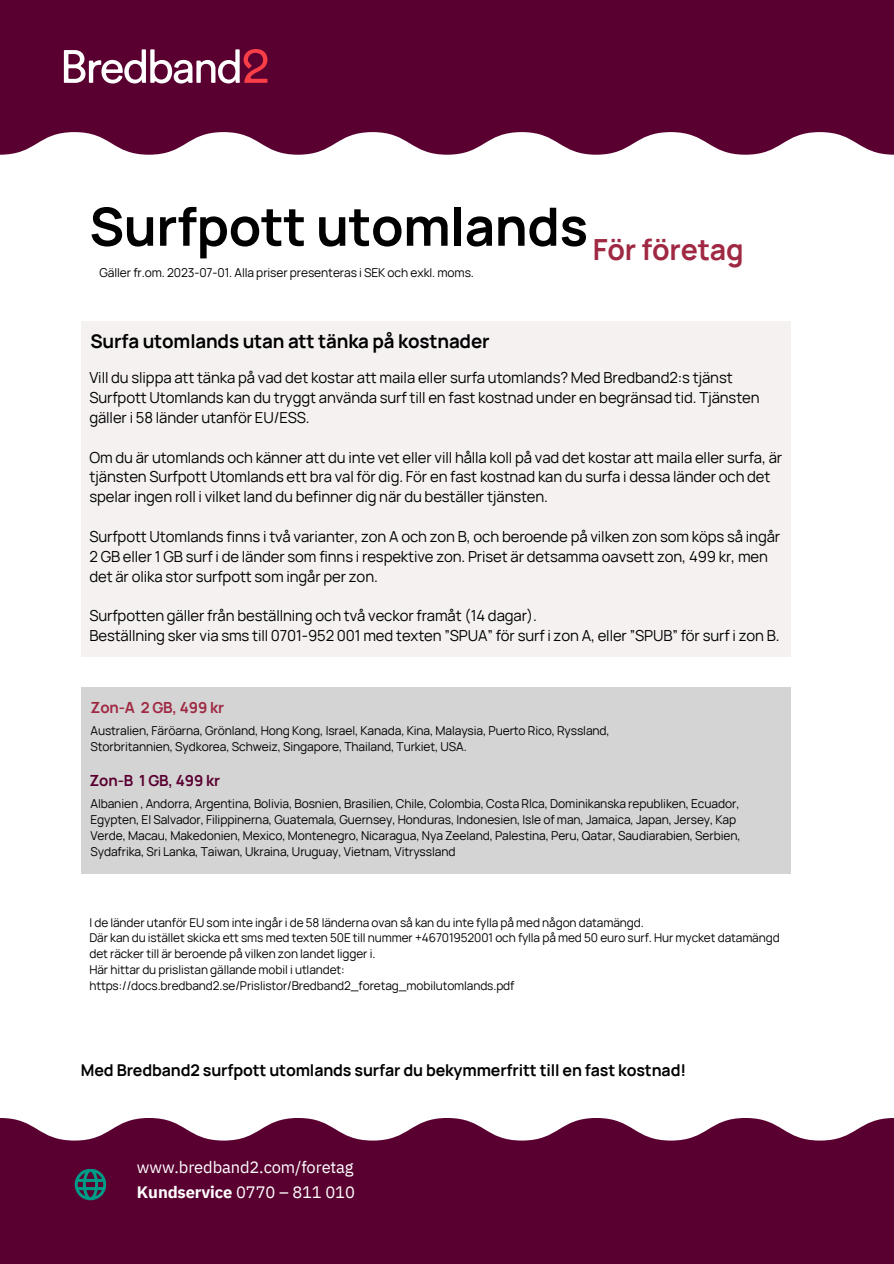
<style>
.page{position:relative;width:894px;height:1264px;background:#fff}
.page>*{position:absolute;margin:0;border:0;box-sizing:border-box;transform-origin:0 0}
.t1{font:700 52.8px "Manrope";letter-spacing:-.01em;color:#000}
.t2{font:700 28.5px "Manrope";letter-spacing:-.01em;color:#9f2943}
.t3{font:700 18.75px "Manrope";letter-spacing:-.01em;color:#000}
.t4{font:16.5px "IBM Plex Sans";letter-spacing:-.01em;color:#fff}
.t5{font:700 16.5px "IBM Plex Sans";letter-spacing:-.01em;color:#fff}
.t6{font:700 15.9px "Manrope";letter-spacing:-.01em;color:#000}
.t7{font:700 15px "Manrope";letter-spacing:-.01em;color:#9f2943}
.t8{font:700 15px "Manrope";letter-spacing:-.01em;color:#590030}
.t9{font:14.85px "Manrope";letter-spacing:-.005em;color:#000}
.t10{font:12px/16px "Manrope";letter-spacing:-.005em;color:#000}
.t11{font:11.85px/15.8px "Manrope";letter-spacing:-.005em;color:#000}
.s1{font-weight:400}
</style>
<div class="page">
<svg style="left:0;top:1118px;width:893px;height:145px;background:#661440"></svg>
<svg style="left:75px;top:1168px;width:31px;height:32px"></svg>
<svg style="left:0;top:0;width:893px;height:155px;background:#661440"></svg>
<svg style="left:64px;top:49px;width:203px;height:34px"></svg>
<div style="left:81px;top:686px;width:709px;height:187px;background:#d4d4d4"></div>
<div style="left:81px;top:322px;width:709px;height:335px;background:#f6f1f1"></div>
<p class="t1" style="left:89px;top:189px;width:500px">Surfpott utomlands</p>
<p class="t10" style="left:100px;top:264px;width:376px">Gäller fr.om. 2023-07-01. Alla priser presenteras i SEK och exkl. moms.</p>
<p class="t2" style="left:592px;top:230px;width:152px">För företag</p>
<p class="t3" style="left:90px;top:328px;width:400px">Surfa utomlands utan att tänka på kostnader</p>
<p class="t9" style="left:89px;top:367px;width:644px">Vill du slippa att tänka på vad det kostar att maila eller surfa utomlands? Med Bredband2:s tjänst</p>
<p class="t9" style="left:89px;top:387px;width:671px">Surfpott Utomlands kan du tryggt använda surf till en fast kostnad under en begränsad tid. Tjänsten</p>
<p class="t9" style="left:89px;top:407px;width:221px">gäller i 58 länder utanför EU/ESS.</p>
<p class="t9" style="left:89px;top:446px;width:694px">Om du är utomlands och känner att du inte vet eller vill hålla koll på vad det kostar att maila eller surfa, är</p>
<p class="t9" style="left:89px;top:466px;width:682px">tjänsten Surfpott Utomlands ett bra val för dig. För en fast kostnad kan du surfa i dessa länder och det</p>
<p class="t9" style="left:89px;top:486px;width:460px">spelar ingen roll i vilket land du befinner dig när du beställer tjänsten.</p>
<p class="t9" style="left:89px;top:526px;width:692px">Surfpott Utomlands finns i två varianter, zon A och zon B, och beroende på vilken zon som köps så ingår</p>
<p class="t9" style="left:89px;top:546px;width:679px">2 GB eller 1 GB surf i de länder som finns i respektive zon. Priset är detsamma oavsett zon, 499 kr, men</p>
<p class="t9" style="left:89px;top:566px;width:290px">det är olika stor surfpott som ingår per zon.</p>
<p class="t9" style="left:89px;top:605px;width:449px">Surfpotten gäller från beställning och två veckor framåt (14 dagar).</p>
<p class="t9" style="left:89px;top:625px;width:691px">Beställning sker via sms till 0701-952 001 med texten ”SPUA” för surf i zon A, eller ”SPUB” för surf i zon B.</p>
<p class="t7" style="left:90px;top:697px;width:135px">Zon-A 2 GB, 499 kr</p>
<p class="t10" style="left:90px;top:722px;width:520px">Australien, Färöarna, Grönland, Hong Kong, Israel, Kanada, Kina, Malaysia, Puerto Rico, Ryssland,<br>Storbritannien, Sydkorea, Schweiz, Singapore, Thailand, Turkiet, USA.</p>
<p class="t8" style="left:89px;top:770px;width:132px">Zon-B 1 GB, 499 kr</p>
<p class="t10" style="left:90px;top:795px;width:651px">Albanien , Andorra, Argentina, Bolivia, Bosnien, Brasilien, Chile, Colombia, Costa RIca, Dominikanska republiken, Ecuador, Egypten, El Salvador, Filippinerna, Guatemala, Guernsey, Honduras, Indonesien, Isle of man, Jamaica, Japan, Jersey, Kap Verde, Macau, Makedonien, Mexico, Montenegro, Nicaragua, Nya Zeeland, Palestina, Peru, Qatar, Saudiarabien, Serbien, Sydafrika, Sri Lanka, Taiwan, Ukraina, Uruguay, Vietnam, Vitryssland</p>
<p class="t11" style="left:89px;top:914px;width:555px">I de länder utanför EU som inte ingår i de 58 länderna ovan så kan du inte fylla på med någon datamängd.</p>
<p class="t11" style="left:89px;top:930px;width:691px">Där kan du istället skicka ett sms med texten 50E till nummer +46701952001 och fylla på med 50 euro surf. Hur mycket datamängd det räcker till är beroende på vilken zon landet ligger i.</p>
<p class="t11" style="left:89px;top:961px;width:257px">Här hittar du prislistan gällande mobil i utlandet:</p>
<p class="t11" style="left:89px;top:977px;width:426px">https://docs.bredband2.se/Prislistor/Bredband2_foretag_mobilutomlands.pdf</p>
<p class="t6" style="left:81px;top:1058px;width:606px">Med Bredband2 surfpott utomlands surfar du bekymmerfritt till en fast kostnad!</p>
<p class="t4" style="left:137px;top:1156px;width:218px">www.bredband2.com/foretag</p>
<p class="t5" style="left:137px;top:1181px;width:219px">Kundservice <span class="s1">0770 – 811 010</span></p>
</div>
